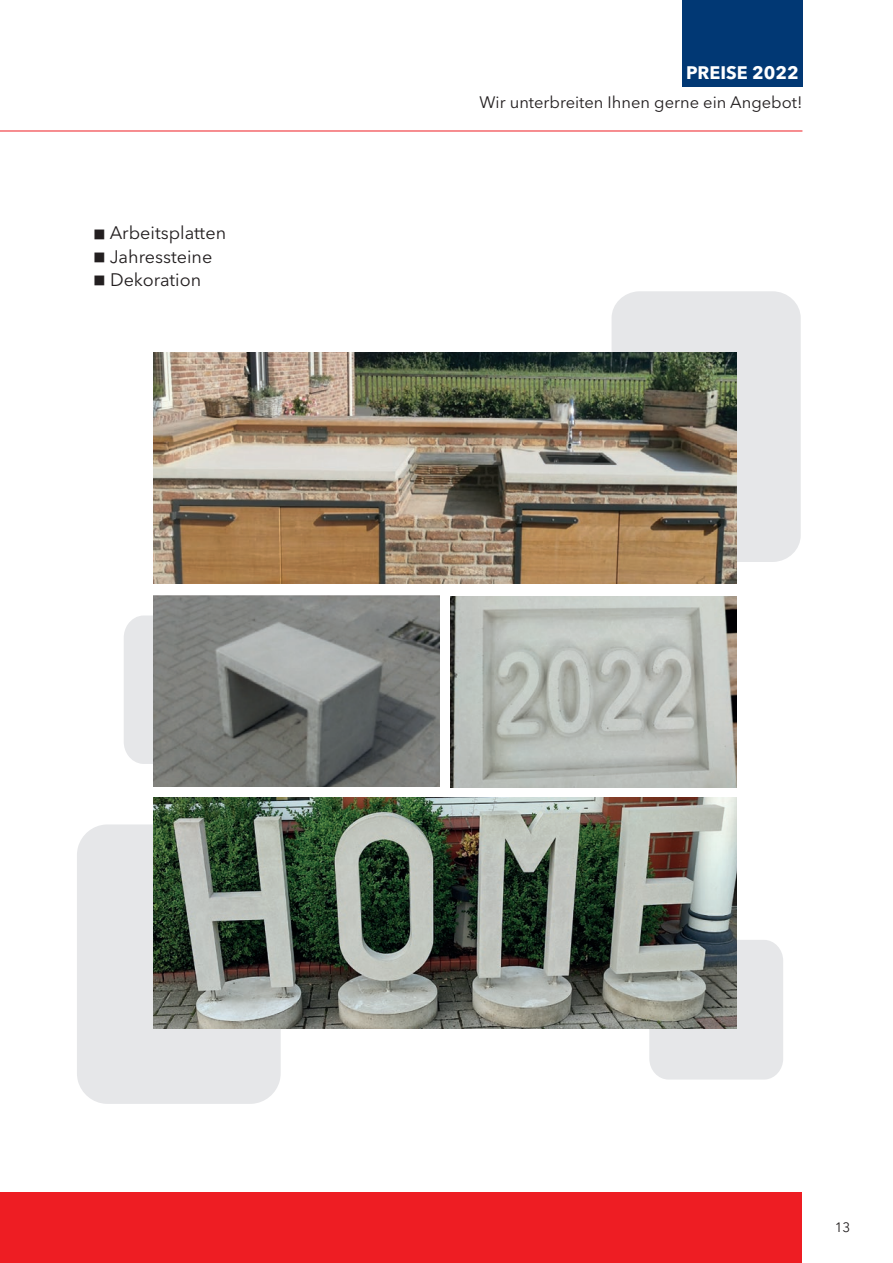
<style>
.page{position:relative;width:893px;height:1263px;background:#fff}
.page>*{position:absolute;margin:0;border:0;box-sizing:border-box;transform-origin:0 0}
.t1{font:18px "Avenir Next LT Pro";color:#231f20}
.t2{font:700 18px "Avenir Next LT Pro";color:#fff}
.t3{font:16.5px "Avenir Next LT Pro";color:#231f20}
.t4{font:13.5px "Avenir Next LT Pro";color:#231f20}
.s1{font-family:"Malgun Gothic";font-weight:700;font-size:12px}
</style>
<div class="page">
<div style="left:0;top:1192px;width:802px;height:71px;background:#ee1d23"></div>
<div style="left:682px;top:0;width:120px;height:87px;background:#013874"></div>
<hr style="left:0;top:131px;width:802px;height:1px;background:#ee1d23">
<div style="left:612px;top:291px;width:189px;height:271px;background:#e6e7e9"></div>
<div style="left:649px;top:940px;width:134px;height:139px;background:#e6e7e9"></div>
<div style="left:124px;top:615px;width:29px;height:149px;background:#e6e7e9"></div>
<div style="left:77px;top:824px;width:204px;height:280px;background:#e6e7e9"></div>
<img style="left:153px;top:798px;width:583px;height:231px">
<img style="left:153px;top:353px;width:583px;height:231px">
<img style="left:450px;top:596px;width:286px;height:191px">
<img style="left:153px;top:595px;width:286px;height:191px">
<p class="t1" style="left:94px;top:222px;width:134px"><span class="s1">■</span> Arbeitsplatten</p>
<p class="t1" style="left:94px;top:245px;width:120px"><span class="s1">■</span> Jahressteine</p>
<p class="t1" style="left:94px;top:269px;width:109px"><span class="s1">■</span> Dekoration</p>
<p class="t2" style="left:686px;top:62px;width:114px">PREISE 2022</p>
<p class="t3" style="left:479px;top:93px;width:324px">Wir unterbreiten Ihnen gerne ein Angebot!</p>
<p class="t4" style="left:835px;top:1219px;width:17px">13</p>
</div>
